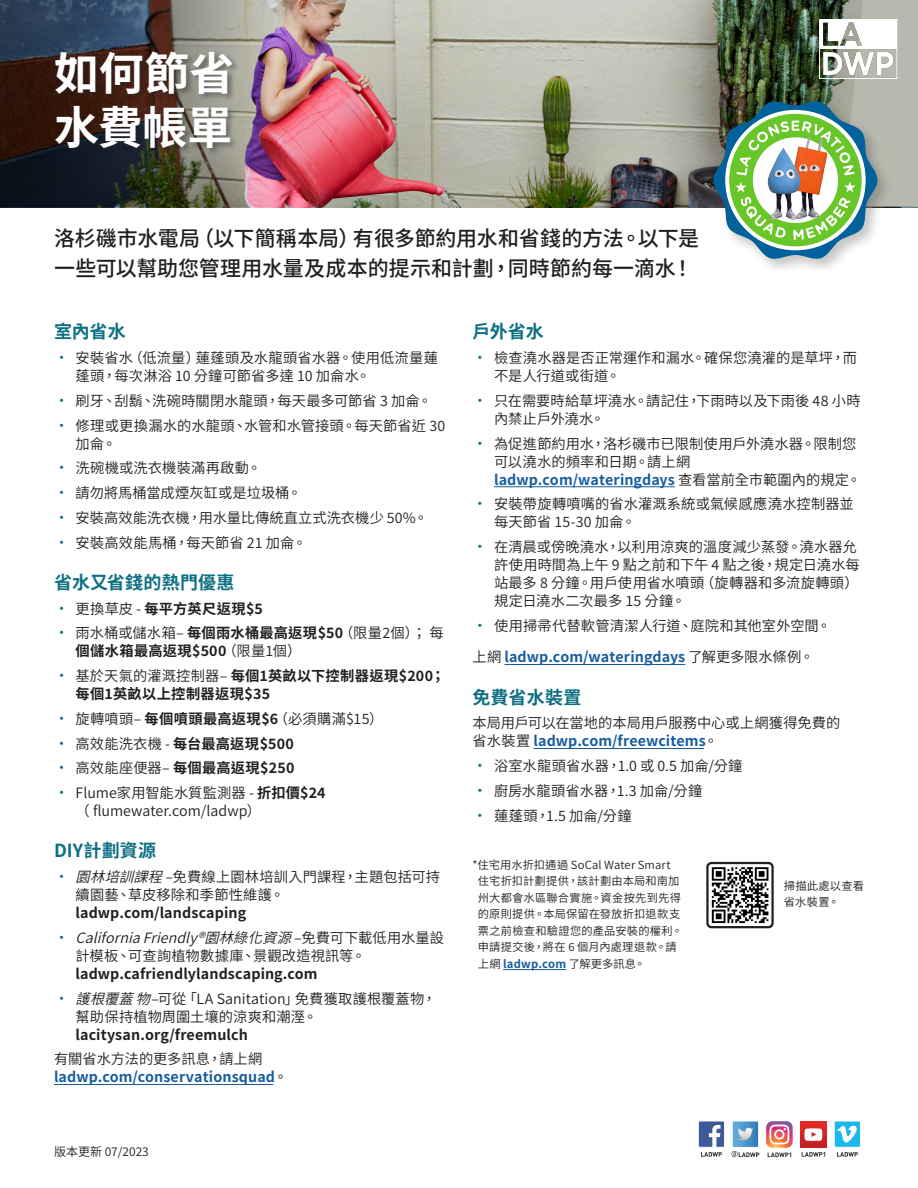
<style>
.page{position:relative;width:918px;height:1188px;background:#fff}
.page>*{position:absolute;margin:0;border:0;box-sizing:border-box;transform-origin:0 0}
.t1{font:700 45px/54px "Source Han Sans TW";letter-spacing:-.005em;color:#fff}
.t2{font:500 21px/30px "Source Han Sans TW";letter-spacing:-.005em;color:#231f20}
.Water_H3{font:700 18px "Source Han Sans TW";letter-spacing:.005em;color:#0e7082}
.Water_Body{font:14.25px/18px "Source Han Sans TW";letter-spacing:.005em;color:#231f20}
.t3{font:700 14.25px/18px "Source Han Sans TW";letter-spacing:.02em;color:#231f20}
.Water_Body-2{font:700 14.25px/18px "Source Han Sans TW";letter-spacing:.005em;color:#175d9e}
.t4{font:12px "Source Han Sans TW";color:#231f20}
.body{font:11.25px/16.5px "Source Han Sans TW";letter-spacing:.02em;color:#231f20}
.s1{font-size:15px;color:#0e7082}
.s2{font-weight:400;font-size:15px;color:#0e7082}
.s3{font-weight:400}
.s4{font-weight:700}
.s5{font-style:italic}
.s6{font-weight:400;color:#231f20}
.s7{font-weight:700;color:#175d9e}
</style>
<div class="page">
<hr style="left:54px;top:1084px;width:219px;height:1px;background:#175d9e">
<hr style="left:494px;top:486px;width:181px;height:1px;background:#175d9e">
<hr style="left:504px;top:664px;width:181px;height:1px;background:#175d9e">
<hr style="left:534px;top:748px;width:170px;height:1px;background:#175d9e">
<hr style="left:503px;top:969px;width:63px;height:1px;background:#175d9e">
<img style="left:709px;top:865px;width:62px;height:60px">
<div style="left:706px;top:862px;width:68px;height:66px;border:2px solid #231f20;border-radius:4px"></div>
<svg style="left:698px;top:1121px;width:27px;height:36px"></svg>
<svg style="left:834px;top:1121px;width:26px;height:36px"></svg>
<svg style="left:766px;top:1121px;width:27px;height:27px"></svg>
<svg style="left:769px;top:1125px;width:20px;height:19px"></svg>
<svg style="left:768px;top:1153px;width:23px;height:4px"></svg>
<svg style="left:802px;top:1152px;width:23px;height:5px"></svg>
<svg style="left:800px;top:1121px;width:27px;height:27px"></svg>
<svg style="left:805px;top:1128px;width:17px;height:13px"></svg>
<svg style="left:731px;top:1121px;width:28px;height:36px"></svg>
<img style="left:324px;top:0;width:389px;height:207px">
<img style="left:0;top:0;width:324px;height:207px">
<div style="left:54px;top:50px;width:186px;height:106px;background:#231f20;opacity:.44"></div>
<div style="left:710px;top:98px;width:183px;height:176px;background:#231f20;opacity:.26"></div>
<img style="left:713px;top:0;width:205px;height:259px">
<h1 class="t1" style="left:54px;top:47px;width:182px">如何節省水費帳單</h1>
<h2 class="t2" style="left:54px;top:224px;width:647px">洛杉磯市水電局（以下簡稱本局）有很多節約用水和省錢的方法。以下是一些可以幫助您管理用水量及成本的提示和計劃，同時節約每一滴水！</h2>
<p class="Water_H3" style="left:54px;top:322px;width:73px">室內省水</p>
<p class="Water_Body" style="left:76px;top:349px;width:364px;text-indent:-22px"><span class="s1">•</span> 安裝省水（低流量）蓮蓬頭及水龍頭省水器。使用低流量蓮蓬頭，每次淋浴 10 分鐘可節省多達 10 加侖水。</p>
<p class="Water_Body" style="left:54px;top:392px;width:379px"><span class="s1">•</span> 刷牙、刮鬍、洗碗時關閉水龍頭，每天最多可節省 3 加侖。</p>
<p class="Water_Body" style="left:76px;top:417px;width:371px;text-indent:-22px"><span class="s1">•</span> 修理或更換漏水的水龍頭、水管和水管接頭。每天節省近 30加侖。</p>
<p class="Water_Body" style="left:54px;top:459px;width:209px"><span class="s1">•</span> 洗碗機或洗衣機裝滿再啟動。</p>
<p class="Water_Body" style="left:54px;top:484px;width:249px"><span class="s1">•</span> 請勿將馬桶當成煙灰缸或是垃圾桶。</p>
<p class="Water_Body" style="left:54px;top:509px;width:376px"><span class="s1">•</span> 安裝高效能洗衣機，用水量比傳統直立式洗衣機少 50%。</p>
<p class="Water_Body" style="left:54px;top:534px;width:254px"><span class="s1">•</span> 安裝高效能馬桶，每天節省 21 加侖。</p>
<p class="Water_H3" style="left:54px;top:572px;width:182px">省水又省錢的熱門優惠</p>
<p class="t3" style="left:54px;top:600px;width:211px"><span class="s2">•</span> <span class="s3">更換草皮 -</span> 每平方英尺返現$5</p>
<p class="t3" style="left:76px;top:624px;width:370px;text-indent:-22px"><span class="s2">•</span> <span class="s3">雨水桶或儲水箱–</span> 每個雨水桶最高返現$50<span class="s3">（限量2個）；每</span>個儲水箱最高返現$500<span class="s3">（限量1個）</span></p>
<p class="t3" style="left:76px;top:667px;width:371px;text-indent:-22px"><span class="s2">•</span> <span class="s3">基於天氣的灌溉控制器–</span> 每個1英畝以下控制器返現$200；每個1英畝以上控制器返現$35</p>
<p class="Water_Body" style="left:54px;top:710px;width:331px"><span class="s1">•</span> 旋轉噴頭– <span class="s4">每個噴頭最高返現$6</span>（必須購滿$15）</p>
<p class="t3" style="left:54px;top:735px;width:241px"><span class="s2">•</span> <span class="s3">高效能洗衣機 -</span> 每台最高返現$500</p>
<p class="t3" style="left:54px;top:759px;width:242px"><span class="s2">•</span> <span class="s3">高效能座便器–</span> 每個最高返現$250</p>
<p class="Water_Body" style="left:76px;top:784px;width:252px;text-indent:-22px"><span class="s1">•</span> Flume家用智能水質監測器 - <span class="s4">折扣價$24</span>（ flumewater.com/ladwp）</p>
<p class="Water_H3" style="left:54px;top:841px;width:104px">DIY計劃資源</p>
<p class="Water_Body" style="left:76px;top:868px;width:366px;text-indent:-22px"><span class="s1">•</span> <span class="s5">園林培訓課程</span>–免費線上園林培訓入門課程，主題包括可持續園藝、草皮移除和季節性維護。<span class="s4">ladwp.com/landscaping</span></p>
<p class="Water_Body" style="left:76px;top:929px;width:370px;text-indent:-22px"><span class="s1">•</span> <span class="s5">California Friendly®園林綠化資源</span> – 免費可下載低用水量設計模板、可查詢植物數據庫、景觀改造視訊等。<span class="s4">ladwp.cafriendlylandscaping.com</span></p>
<p class="Water_Body" style="left:76px;top:990px;width:362px;text-indent:-22px"><span class="s1">•</span> <span class="s5">護根覆蓋物–</span>可從「LA Sanitation」免費獲取護根覆蓋物，幫助保持植物周圍土壤的涼爽和潮溼。<span class="s4">lacitysan.org/freemulch</span></p>
<p class="Water_Body-2" style="left:54px;top:1050px;width:235px"><span class="s6">有關省水方法的更多訊息，請上網</span>ladwp.com/conservationsquad<span class="s6">。</span></p>
<p class="t4" style="left:54px;top:1145px;width:96px">版本更新 07/2023</p>
<p class="Water_H3" style="left:472px;top:322px;width:73px">戶外省水</p>
<p class="Water_Body" style="left:494px;top:349px;width:364px;text-indent:-22px"><span class="s1">•</span> 檢查澆水器是否正常運作和漏水。確保您澆灌的是草坪，而不是人行道或街道。</p>
<p class="Water_Body" style="left:494px;top:392px;width:368px;text-indent:-22px"><span class="s1">•</span> 只在需要時給草坪澆水。請記住，下雨時以及下雨後 48 小時內禁止戶外澆水。</p>
<p class="Water_Body" style="left:494px;top:435px;width:368px;text-indent:-22px"><span class="s1">•</span> 為促進節約用水，洛杉磯市已限制使用戶外澆水器。限制您可以澆水的頻率和日期。請上網<span class="s7">ladwp.com/wateringdays</span> 查看當前全市範圍內的規定。</p>
<p class="Water_Body" style="left:494px;top:495px;width:361px;text-indent:-22px"><span class="s1">•</span> 安裝帶旋轉噴嘴的省水灌溉系統或氣候感應澆水控制器並每天節省 15-30 加侖。</p>
<p class="Water_Body" style="left:494px;top:538px;width:367px;text-indent:-22px"><span class="s1">•</span> 在清晨或傍晚澆水，以利用涼爽的溫度減少蒸發。澆水器允許使用時間為上午 9 點之前和下午 4 點之後，規定日澆水每站最多 8 分鐘。用戶使用省水噴頭（旋轉器和多流旋轉頭）規定日澆水二次最多 15 分鐘。</p>
<p class="Water_Body" style="left:472px;top:617px;width:360px"><span class="s1">•</span> 使用掃帚代替軟管清潔人行道、庭院和其他室外空間。</p>
<p class="Water_Body-2" style="left:472px;top:648px;width:343px"><span class="s6">上網</span> ladwp.com/wateringdays <span class="s6">了解更多限水條例。</span></p>
<p class="Water_H3" style="left:472px;top:687px;width:110px">免費省水裝置</p>
<p class="Water_Body" style="left:472px;top:714px;width:369px">本局用戶可以在當地的本局用戶服務中心或上網獲得免費的省水裝置 <span class="s7">ladwp.com/freewcitems</span>。</p>
<p class="Water_Body" style="left:472px;top:757px;width:272px"><span class="s1">•</span> 浴室水龍頭省水器，1.0 或 0.5 加侖/分鐘</p>
<p class="Water_Body" style="left:472px;top:782px;width:231px"><span class="s1">•</span> 廚房水龍頭省水器，1.3 加侖/分鐘</p>
<p class="Water_Body" style="left:472px;top:807px;width:161px"><span class="s1">•</span> 蓮蓬頭，1.5 加侖/分鐘</p>
<h2 class="body" style="left:478px;top:857px;width:206px;text-indent:-5px">*住宅用水折扣通過 SoCal Water Smart住宅折扣計劃提供，該計劃由本局和南加州大都會水區聯合實施。資金按先到先得的原則提供。本局保留在發放折扣退款支票之前檢查和驗證您的產品安裝的權利。申請提交後，將在 6 個月內處理退款。請上網 <span class="s7">ladwp.com</span> 了解更多訊息。</h2>
<p class="body" style="left:784px;top:878px;width:82px">掃描此處以查看省水裝置。</p>
</div>
